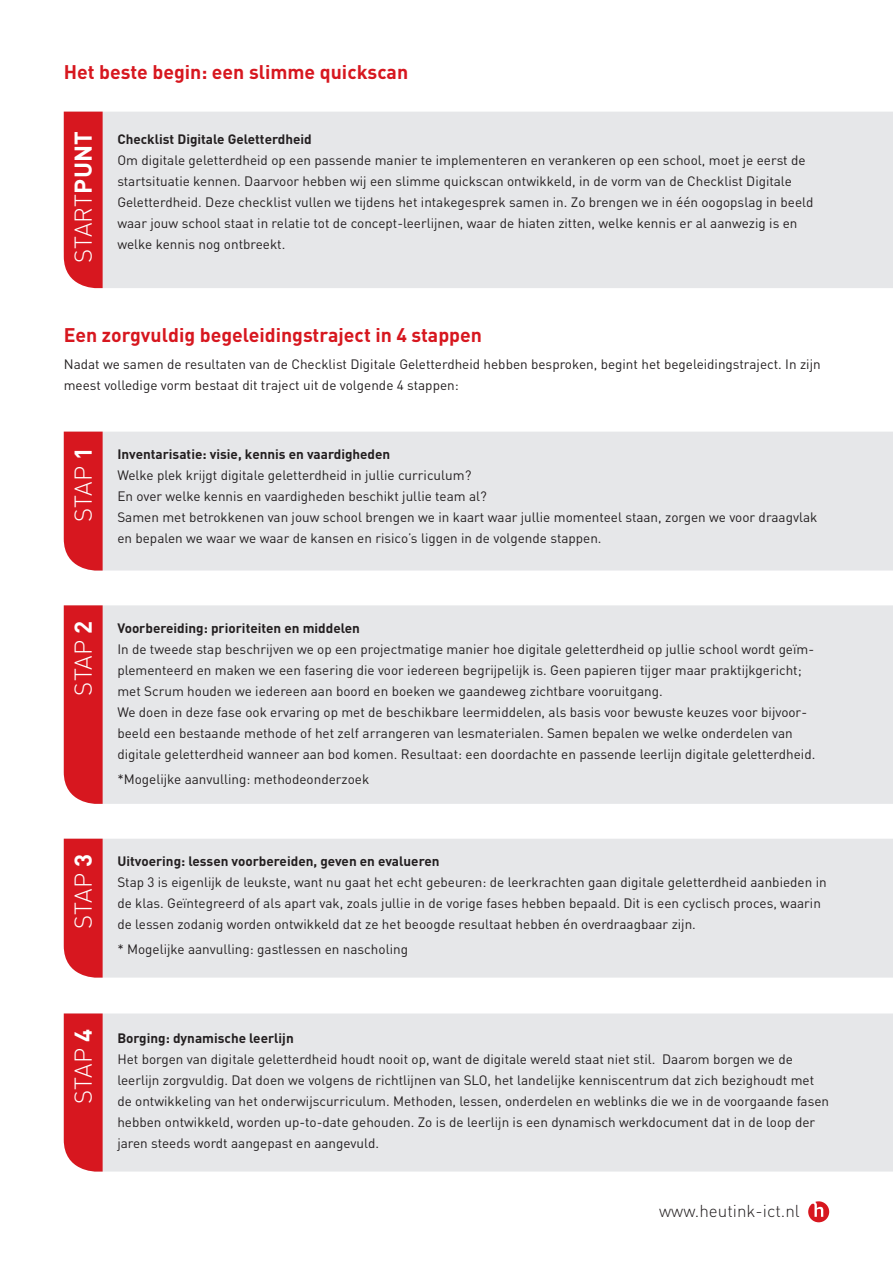
<style>
.page{position:relative;width:893px;height:1263px;background:#fff}
.page>*{position:absolute;margin:0;border:0;box-sizing:border-box;transform-origin:0 0}
.t1{font:300 24px "DIN Pro";letter-spacing:.01em;color:#fff}
.t2{font:700 19.5px "DIN Pro";color:#d7171f}
.t3{font:300 17.1px "DIN Pro";color:#231f20}
.t4{font:13.5px/21px "DIN Pro";color:#231f20}
.t5{font:700 13.5px "DIN Pro";color:#231f20}
.s1{font-weight:700}
</style>
<div class="page">
<div style="left:103px;top:112px;width:790px;height:176px;background:#e6e7e9"></div>
<svg style="left:808px;top:1201px;width:21px;height:21px"></svg>
<div style="left:64px;top:112px;width:39px;height:176px;background:#d7171f"></div>
<div style="left:103px;top:432px;width:790px;height:138px;background:#e6e7e9"></div>
<div style="left:64px;top:432px;width:39px;height:138px;background:#d7171f"></div>
<div style="left:103px;top:839px;width:790px;height:138px;background:#e6e7e9"></div>
<div style="left:64px;top:839px;width:39px;height:138px;background:#d7171f"></div>
<div style="left:103px;top:1013px;width:790px;height:158px;background:#e6e7e9"></div>
<div style="left:64px;top:1013px;width:39px;height:158px;background:#d7171f"></div>
<div style="left:103px;top:605px;width:790px;height:199px;background:#e6e7e9"></div>
<div style="left:64px;top:605px;width:39px;height:199px;background:#d7171f"></div>
<h2 class="t2" style="left:64px;top:58px;width:346px">Het beste begin: een slimme quickscan</h2>
<h1 class="t1" style="left:67px;top:263px;width:134px;rotate:-90deg">START<span class="s1">PUNT</span></h1>
<p class="t5" style="left:117px;top:129px;width:196px">Checklist Digitale Geletterdheid</p>
<p class="t4" style="left:117px;top:149px;width:698px">Om digitale geletterdheid op een passende manier te implementeren en verankeren op een school, moet je eerst de startsituatie kennen. Daarvoor hebben wij een slimme quickscan ontwikkeld, in de vorm van de Checklist Digitale Geletterdheid. Deze checklist vullen we tijdens het intakegesprek samen in. Zo brengen we in één oogopslag in beeld waar jouw school staat in relatie tot de concept-leerlijnen, waar de hiaten zitten, welke kennis er al aanwezig is en welke kennis nog ontbreekt.</p>
<h2 class="t2" style="left:64px;top:321px;width:420px">Een zorgvuldig begeleidingstraject in 4 stappen</h2>
<p class="t4" style="left:64px;top:353px;width:758px">Nadat we samen de resultaten van de Checklist Digitale Geletterdheid hebben besproken, begint het begeleidingstraject. In zijn meest volledige vorm bestaat dit traject uit de volgende 4 stappen:</p>
<h1 class="t1" style="left:67px;top:522px;width:76px;rotate:-90deg">STAP <span class="s1">1</span></h1>
<p class="t5" style="left:117px;top:445px;width:274px">Inventarisatie: visie, kennis en vaardigheden</p>
<p class="t4" style="left:117px;top:464px;width:702px">Welke plek krijgt digitale geletterdheid in jullie curriculum?<br>En over welke kennis en vaardigheden beschikt jullie team al?<br>Samen met betrokkenen van jouw school brengen we in kaart waar jullie momenteel staan, zorgen we voor draagvlak en bepalen we waar we waar de kansen en risico’s liggen in de volgende stappen.</p>
<h1 class="t1" style="left:67px;top:696px;width:76px;rotate:-90deg">STAP <span class="s1">2</span></h1>
<p class="t5" style="left:117px;top:619px;width:244px">Voorbereiding: prioriteiten en middelen</p>
<p class="t4" style="left:117px;top:638px;width:699px">In de tweede stap beschrijven we op een projectmatige manier hoe digitale geletterdheid op jullie school wordt geïm&shy;plementeerd en maken we een fasering die voor iedereen begrijpelijk is. Geen papieren tijger maar praktijkgericht; met Scrum houden we iedereen aan boord en boeken we gaandeweg zichtbare vooruitgang.<br>We doen in deze fase ook ervaring op met de beschikbare leermiddelen, als basis voor bewuste keuzes voor bijvoor&shy;beeld een bestaande methode of het zelf arrangeren van lesmaterialen. Samen bepalen we welke onderdelen van digitale geletterdheid wanneer aan bod komen. Resultaat: een doordachte en passende leerlijn digitale geletterdheid.</p>
<p class="t4" style="left:117px;top:768px;width:253px">*Mogelijke aanvulling: methodeonderzoek</p>
<h1 class="t1" style="left:67px;top:929px;width:76px;rotate:-90deg">STAP <span class="s1">3</span></h1>
<p class="t5" style="left:117px;top:852px;width:324px">Uitvoering: lessen voorbereiden, geven en evalueren</p>
<p class="t4" style="left:117px;top:871px;width:711px">Stap 3 is eigenlijk de leukste, want nu gaat het echt gebeuren: de leerkrachten gaan digitale geletterdheid aanbieden in de klas. Geïntegreerd of als apart vak, zoals jullie in de vorige fases hebben bepaald. Dit is een cyclisch proces, waarin de lessen zodanig worden ontwikkeld dat ze het beoogde resultaat hebben én overdraagbaar zijn.</p>
<p class="t4" style="left:117px;top:938px;width:292px">* Mogelijke aanvulling: gastlessen en nascholing</p>
<h1 class="t1" style="left:67px;top:1104px;width:76px;rotate:-90deg">STAP <span class="s1">4</span></h1>
<p class="t5" style="left:117px;top:1028px;width:178px">Borging: dynamische leerlijn</p>
<p class="t4" style="left:117px;top:1047px;width:713px">Het borgen van digitale geletterdheid houdt nooit op, want de digitale wereld staat niet stil. Daarom borgen we de leerlijn zorgvuldig. Dat doen we volgens de richtlijnen van SLO, het landelijke kenniscentrum dat zich bezighoudt met de ontwikkeling van het onderwijscurriculum. Methoden, lessen, onderdelen en weblinks die we in de voorgaande fasen hebben ontwikkeld, worden up-to-date gehouden. Zo is de leerlijn is een dynamisch werkdocument dat in de loop der jaren steeds wordt aangepast en aangevuld.</p>
<p class="t3" style="left:659px;top:1199px;width:142px">www.heutink-ict.nl</p>
</div>
